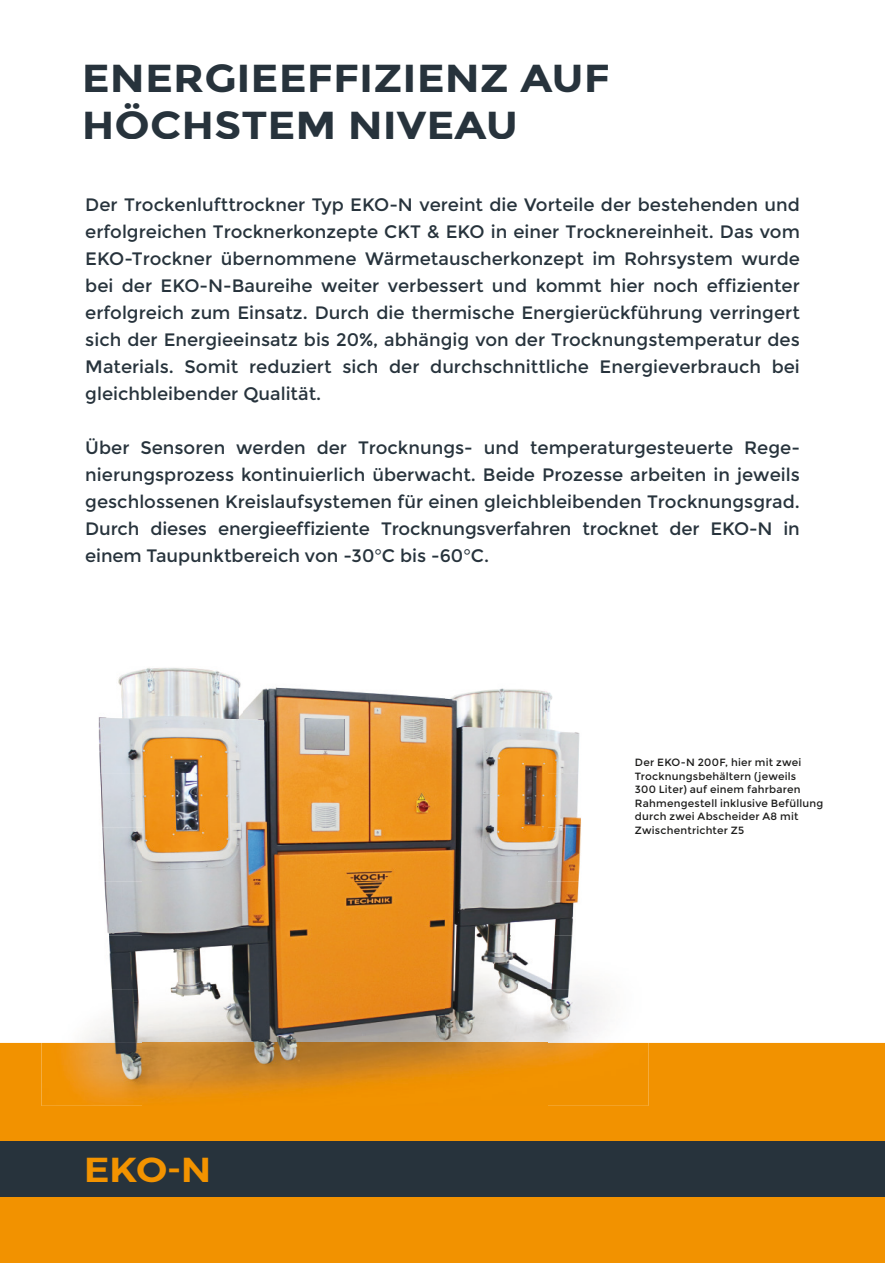
<style>
.page{position:relative;width:885px;height:1263px;background:#fff}
.page>*{position:absolute;margin:0;border:0;box-sizing:border-box;transform-origin:0 0}
.t1{font:700 39px/46.8px "Montserrat";color:#27333c;scale:1.1 1}
.t2{font:600 34.5px "Montserrat";color:#f29300;scale:1.1 1}
.t3{font:18px/27px "Montserrat";color:#27333c;text-align:justify}
.t4{font:10.5px/13.5px "Montserrat";letter-spacing:.02em;color:#1c1c1b}
</style>
<div class="page">
<div style="left:0;top:1043px;width:884px;height:220px;background:#f29200"></div>
<div style="left:0;top:1141px;width:884px;height:55px;background:#27333c"></div>
<img style="left:41px;top:668px;width:607px;height:438px">
<h1 class="t1" style="left:82px;top:55px;width:481px">ENERGIEEFFIZIENZ AUF<br>HÖCHSTEM NIVEAU</h1>
<p class="t3" style="left:85px;top:192px;width:716px">Der Trockenlufttrockner Typ EKO-N vereint die Vorteile der bestehenden und erfolgreichen Trocknerkonzepte CKT &amp; EKO in einer Trocknereinheit. Das vom EKO-Trockner übernommene Wärmetauscherkonzept im Rohrsystem wurde bei der EKO-N-Baureihe weiter verbessert und kommt hier noch effizienter erfolgreich zum Einsatz. Durch die thermische Energierückführung verringert sich der Energieeinsatz bis 20%, abhängig von der Trocknungstemperatur des Materials. Somit reduziert sich der durchschnittliche Energieverbrauch bei gleichbleibender Qualität.</p>
<p class="t3" style="left:85px;top:435px;width:716px">Über Sensoren werden der Trocknungs- und temperaturgesteuerte Rege&shy;nierungsprozess kontinuierlich überwacht. Beide Prozesse arbeiten in jeweils geschlossenen Kreislaufsystemen für einen gleichbleibenden Trocknungsgrad.<br>Durch dieses energieeffiziente Trocknungsverfahren trocknet der EKO-N in einem Taupunktbereich von -30°C bis -60°C.</p>
<h2 class="t2" style="left:84px;top:1142px;width:117px">EKO-N</h2>
<p class="t4" style="left:634px;top:756px;width:190px">Der EKO-N 200F, hier mit zwei<br>Trocknungsbehältern (jeweils<br>300 Liter) auf einem fahrbaren<br>Rahmengestell inklusive Befüllung durch zwei Abscheider A8 mit<br>Zwischentrichter Z5</p>
</div>
